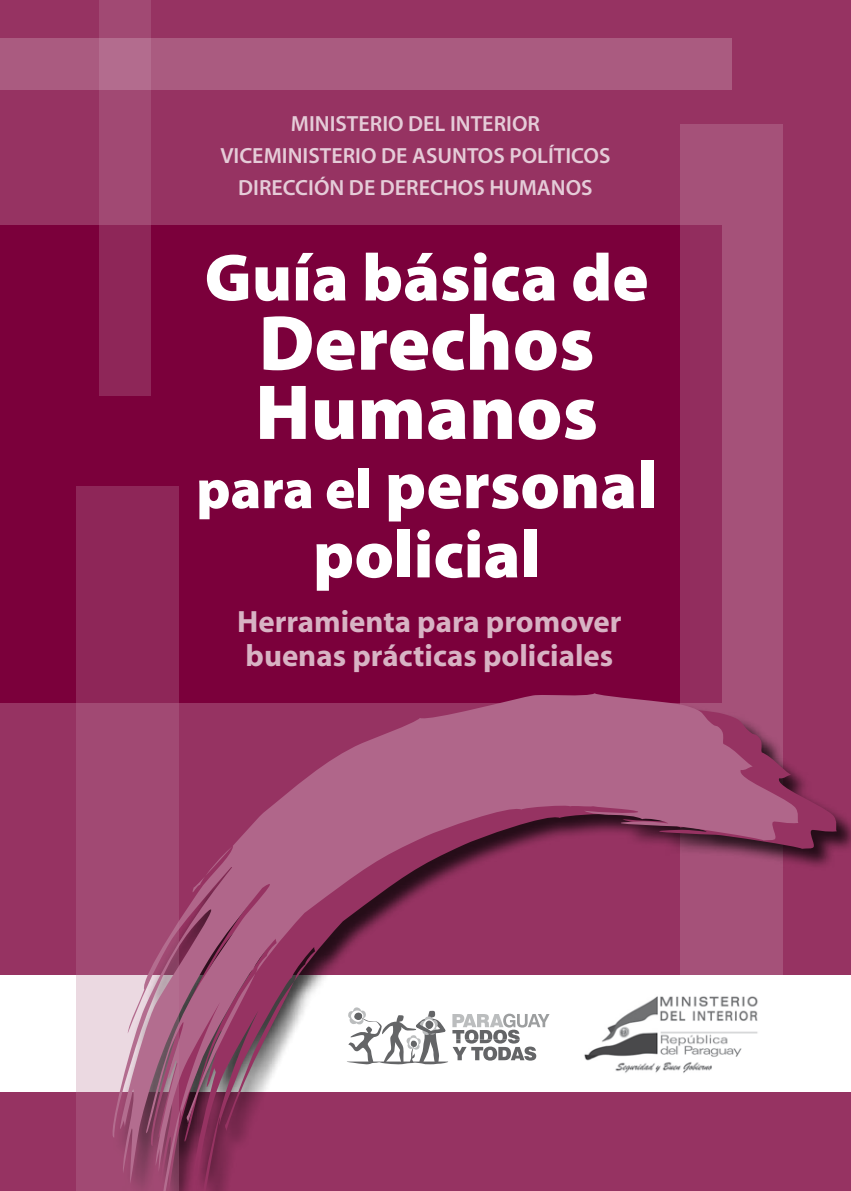
<style>
.page{position:relative;width:851px;height:1191px;background:#fff}
.page>*{position:absolute;margin:0;border:0;box-sizing:border-box;transform-origin:0 0}
.t1{font:900 78.6px/69.2px "Myriad Pro";color:#fff}
.t2{font:900 67.4px/69.2px "Myriad Pro";color:#fff;text-align:center}
.t3{font:700 30.8px/33.6px "Myriad";color:#d8b3c4}
.t4{font:600 22px/32px "Myriad Pro";color:#e5ccd8;text-align:center}
.s1{font-size:56.2px}
</style>
<div class="page">
<div style="left:0;top:0;width:850px;height:1191px;background:#963362"></div>
<div style="left:0;top:225px;width:721px;height:478px;background:#7b003b"></div>
<svg style="left:680px;top:124px;width:102px;height:569px;background:#9e446f"></svg>
<svg style="left:100px;top:0;width:51px;height:396px;background:#973765"></svg>
<svg style="left:0;top:38px;width:731px;height:52px;background:#aa5c80"></svg>
<div style="left:0;top:975px;width:850px;height:117px;background:#fff"></div>
<svg style="left:179px;top:693px;width:621px;height:498px"></svg>
<svg style="left:76px;top:486px;width:103px;height:705px;background:#a24f77"></svg>
<svg style="left:342px;top:1006px;width:207px;height:58px"></svg>
<img style="left:581px;top:994px;width:180px;height:83px">
<p class="t4" style="left:220px;top:107px;width:391px">MINISTERIO DEL INTERIOR<br>VICEMINISTERIO DE ASUNTOS POLÍTICOS<br>DIRECCIÓN DE DERECHOS HUMANOS</p>
<h2 class="t2" style="left:204px;top:240px;width:445px">Guía básica de</h2>
<h1 class="t1" style="left:255px;top:305px;width:344px">Derechos<br>Humanos</h1>
<h2 class="t2" style="left:196px;top:448px;width:462px"><span class="s1">para el</span> personal policial</h2>
<h3 class="t3" style="left:237px;top:606px;width:386px">Herramienta para promover buenas prácticas policiales</h3>
</div>
